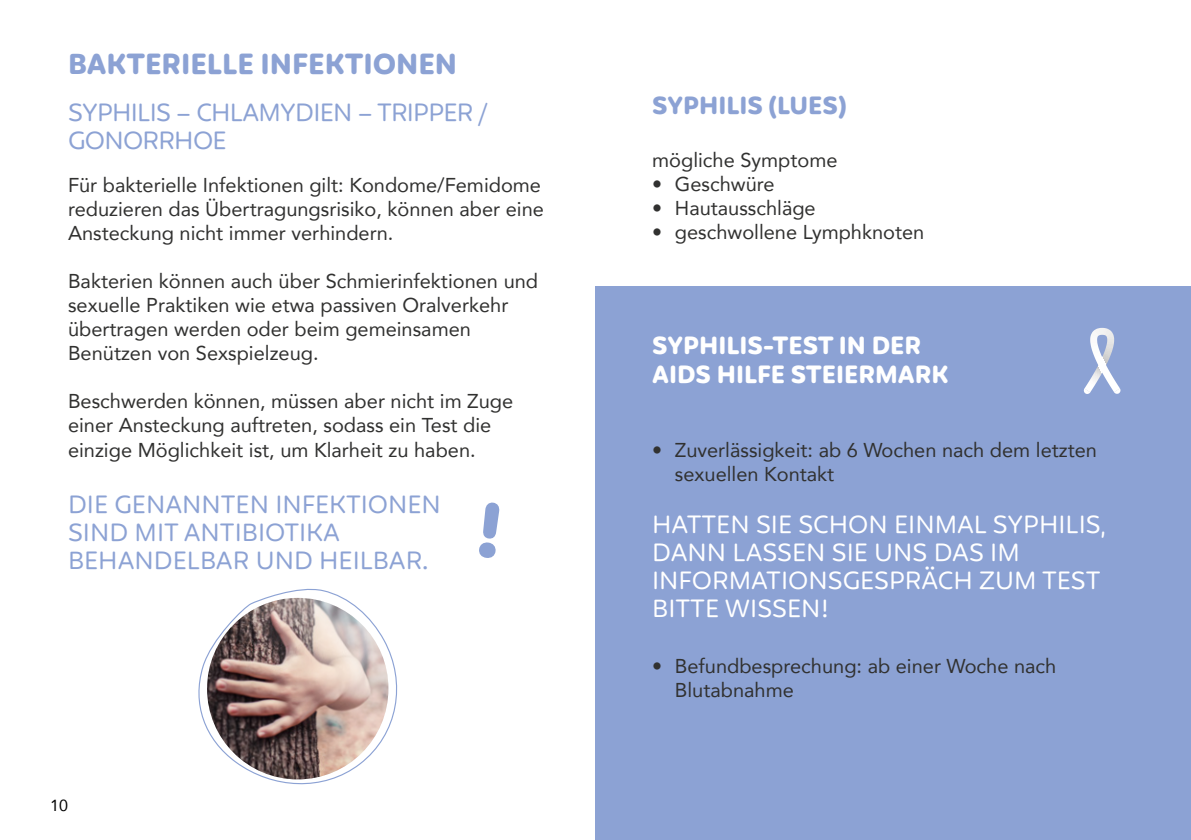
<style>
.page{position:relative;width:1191px;height:840px;background:#fff}
.page>*{position:absolute;margin:0;border:0;box-sizing:border-box;transform-origin:0 0}
.t1{font:700 28px "Mohr Rounded";color:#8ca2d4}
.t2{font:24px/28px "Mohr Rounded";color:#fff}
.t3{font:24px/28px "Mohr Rounded";color:#8ca2d4}
.t4{font:24px/28px "Mohr Rounded";letter-spacing:-.03em;color:#8ca2d4}
.t5{font:700 24px/28.8px "Mohr Rounded";color:#fff}
.t6{font:700 24px "Mohr Rounded";color:#8ca2d4}
.t7{font:20px/24px "Avenir";color:#313130}
.t8{font:16px "Avenir";color:#000}
</style>
<div class="page">
<div style="left:595px;top:287px;width:596px;height:552px;background:#8ca2d4"></div>
<svg style="left:1083px;top:327px;width:38px;height:67px"></svg>
<svg style="left:479px;top:502px;width:21px;height:56px"></svg>
<svg style="left:198px;top:588px;width:200px;height:197px"></svg>
<h1 class="t1" style="left:68px;top:48px;width:390px">BAKTERIELLE INFEKTIONEN</h1>
<p class="t4" style="left:68px;top:98px;width:421px">SYPHILIS – CHLAMYDIEN – TRIPPER /<br>GONORRHOE</p>
<p class="t7" style="left:68px;top:172px;width:477px">Für bakterielle Infektionen gilt: Kondome/Femidome reduzieren das Übertragungsrisiko, können aber eine<br>Ansteckung nicht immer verhindern.</p>
<p class="t7" style="left:68px;top:268px;width:471px">Bakterien können auch über Schmierinfektionen und sexuelle Praktiken wie etwa passiven Oralverkehr übertragen werden oder beim gemeinsamen Benützen von Sexspielzeug.</p>
<p class="t7" style="left:68px;top:388px;width:447px">Beschwerden können, müssen aber nicht im Zuge einer Ansteckung auftreten, sodass ein Test die einzige Möglichkeit ist, um Klarheit zu haben.</p>
<p class="t3" style="left:68px;top:490px;width:374px">DIE GENANNTEN INFEKTIONEN<br>SIND MIT ANTIBIOTIKA<br>BEHANDELBAR UND HEILBAR.</p>
<p class="t8" style="left:50px;top:791px;width:19px">10</p>
<p class="t6" style="left:652px;top:92px;width:196px">SYPHILIS (LUES)</p>
<p class="t7" style="left:652px;top:147px;width:187px">mögliche Symptome</p>
<p class="t7" style="left:652px;top:171px;width:124px">• Geschwüre</p>
<p class="t7" style="left:652px;top:195px;width:165px">• Hautausschläge</p>
<p class="t7" style="left:652px;top:219px;width:274px">• geschwollene Lymphknoten</p>
<p class="t5" style="left:652px;top:331px;width:298px">SYPHILIS-TEST IN DER<br>AIDS HILFE STEIERMARK</p>
<p class="t7" style="left:675px;top:436px;width:423px;text-indent:-23px">• Zuverlässigkeit: ab 6 Wochen nach dem letzten sexuellen Kontakt</p>
<p class="t2" style="left:652px;top:510px;width:455px">HATTEN SIE SCHON EINMAL SYPHILIS,<br>DANN LASSEN SIE UNS DAS IM<br>INFORMATIONSGESPRÄCH ZUM TEST<br>BITTE WISSEN!</p>
<p class="t7" style="left:675px;top:652px;width:383px;text-indent:-23px">• Befundbesprechung: ab einer Woche nach<br>Blutabnahme</p>
</div>
